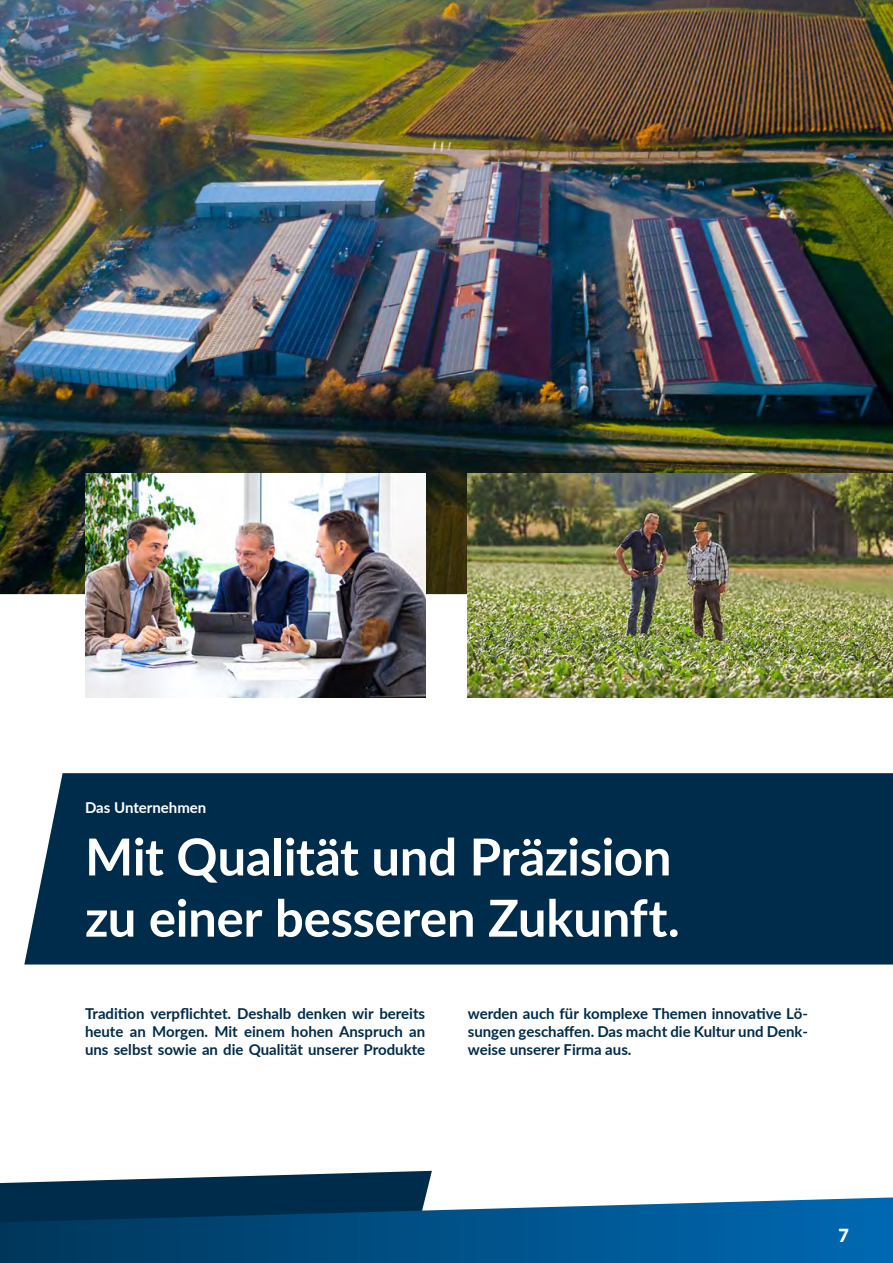
<style>
.page{position:relative;width:893px;height:1263px;background:#fff}
.page>*{position:absolute;margin:0;border:0;box-sizing:border-box;transform-origin:0 0}
.t1{font:700 51px/61.2px "Lato";letter-spacing:-.01em;color:#fff}
.t2{font:900 18px "Lato";color:#fff}
.t3{font:700 15px/18px "Lato";color:#002c4b;text-align:justify}
.t4{font:700 15px "Lato";color:#fff}
</style>
<div class="page">
<svg style="left:0;top:1171px;width:432px;height:26px"></svg>
<svg style="left:0;top:1197px;width:893px;height:66px;background:#0e5687"></svg>
<img style="left:0;top:0;width:893px;height:594px">
<img style="left:468px;top:474px;width:425px;height:223px">
<img style="left:85px;top:474px;width:340px;height:223px">
<div style="left:24px;top:773px;width:869px;height:191px;background:#002c4b"></div>
<p class="t4" style="left:85px;top:797px;width:123px">Das Unternehmen</p>
<h1 class="t1" style="left:85px;top:824px;width:596px">Mit Qualität und Präzision zu einer besseren Zukunft.</h1>
<p class="t3" style="left:85px;top:1004px;width:342px">Tradition verpflichtet. Deshalb denken wir bereits heute an Morgen. Mit einem hohen Anspruch an uns selbst sowie an die Qualität unserer Produkte</p>
<p class="t3" style="left:468px;top:1004px;width:342px">werden auch für komplexe Themen innovative Lö&shy;sungen geschaffen. Das macht die Kultur und Denk&shy;weise unserer Firma aus.</p>
<p class="t2" style="left:838px;top:1221px;width:12px">7</p>
</div>
